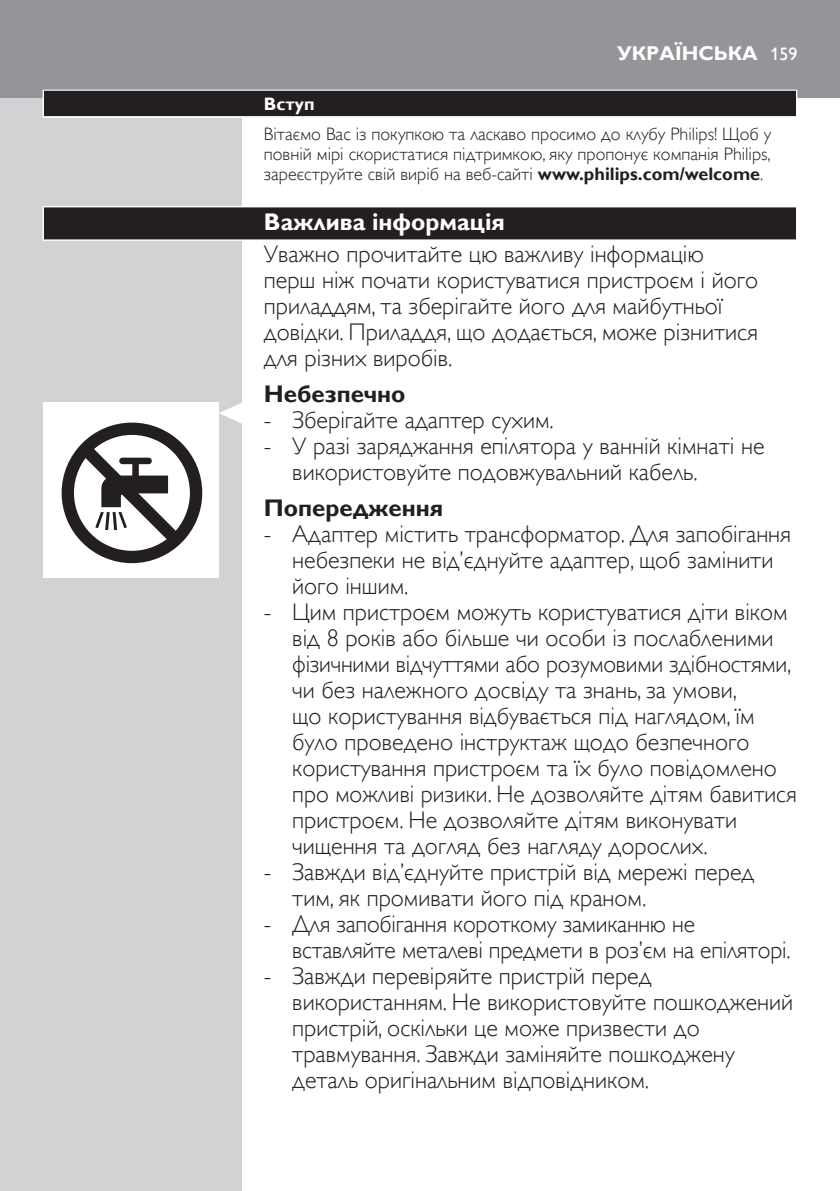
<style>
.page{position:relative;width:840px;height:1191px;background:#fff}
.page>*{position:absolute;margin:0;border:0;box-sizing:border-box;transform-origin:0 0}
.t1{font:24px/26px "Gill Sans Alt One WGL Light";color:#231f20}
.t2{font:700 24px "Gill Sans Alt One WGL";color:#231f20}
.t3{font:700 24px "Gill Sans Alt One WGL";color:#fff}
.t4{font:700 20px "Gill Sans Alt One WGL";color:#fff}
.t5{font:18px/20px "Gill Sans Alt One WGL Light";color:#231f20;text-align:justify}
.t6{font:700 18px "Gill Sans Alt One WGL";color:#fff}
.t7{font:18px "Gill Sans Alt One WGL";color:#fff}
.s1{font-family:"Gill Sans Alt One WGL";font-weight:700}
</style>
<div class="page">
<div style="left:0;top:95px;width:241px;height:1096px;background:#d1d2d4"></div>
<div style="left:0;top:0;width:839px;height:98px;background:#939598"></div>
<div style="left:43px;top:90px;width:754px;height:28px;background:#e4e3e3"></div>
<div style="left:44px;top:91px;width:751px;height:25px;background:#231f20"></div>
<div style="left:43px;top:206px;width:754px;height:35px;background:#a09f9f"></div>
<div style="left:44px;top:207px;width:751px;height:32px;background:#231f20"></div>
<svg style="left:218px;top:402px;width:24px;height:22px"></svg>
<div style="left:43px;top:402px;width:175px;height:175px;background:#fff"></div>
<svg style="left:62px;top:422px;width:140px;height:141px"></svg>
<p class="t4" style="left:617px;top:40px;width:142px">УКРАЇНСЬКА</p>
<p class="t7" style="left:770px;top:42px;width:28px">159</p>
<p class="t6" style="left:264px;top:92px;width:52px">Вступ</p>
<p class="t5" style="left:264px;top:124px;width:508px">Вітаємо Вас із покупкою та ласкаво просимо до клубу Philips! Щоб у повній мірі скористатися підтримкою, яку пропонує компанія Philips, зареєструйте свій виріб на веб-сайті <span class="s1">www.philips.com/welcome</span>.</p>
<p class="t3" style="left:264px;top:206px;width:242px">Важлива інформація</p>
<p class="t1" style="left:264px;top:241px;width:495px">Уважно прочитайте цю важливу інформацію перш ніж почати користуватися пристроєм і його приладдям, та зберігайте його для майбутньої довідки. Приладдя, що додається, може різнитися для різних виробів.</p>
<p class="t2" style="left:264px;top:377px;width:143px">Небезпечно</p>
<p class="t1" style="left:264px;top:407px;width:291px">- Зберігайте адаптер сухим.</p>
<p class="t1" style="left:292px;top:433px;width:473px;text-indent:-28px">- У разі заряджання епілятора у ванній кімнаті не використовуйте подовжувальний кабель.</p>
<p class="t2" style="left:264px;top:491px;width:181px">Попередження</p>
<p class="t1" style="left:292px;top:521px;width:500px;text-indent:-28px">- Адаптер містить трансформатор. Для запобігання небезпеки не від’єднуйте адаптер, щоб замінити його іншим.</p>
<p class="t1" style="left:292px;top:599px;width:505px;text-indent:-28px">- Цим пристроєм можуть користуватися діти віком від 8 років або більше чи особи із послабленими фізичними відчуттями або розумовими здібностями, чи без належного досвіду та знань, за умови,<br>що користування відбувається під наглядом, їм було проведено інструктаж щодо безпечного користування пристроєм та їх було повідомлено про можливі ризики. Не дозволяйте дітям бавитися пристроєм. Не дозволяйте дітям виконувати чищення та догляд без нагляду дорослих.</p>
<p class="t1" style="left:292px;top:859px;width:463px;text-indent:-28px">- Завжди від’єднуйте пристрій від мережі перед тим, як промивати його під краном.</p>
<p class="t1" style="left:292px;top:911px;width:499px;text-indent:-28px">- Для запобігання короткому замиканню не вставляйте металеві предмети в роз’єм на епіляторі.</p>
<p class="t1" style="left:292px;top:963px;width:502px;text-indent:-28px">- Завжди перевіряйте пристрій перед використанням. Не використовуйте пошкоджений пристрій, оскільки це може призвести до травмування. Завжди заміняйте пошкоджену деталь оригінальним відповідником.</p>
</div>
